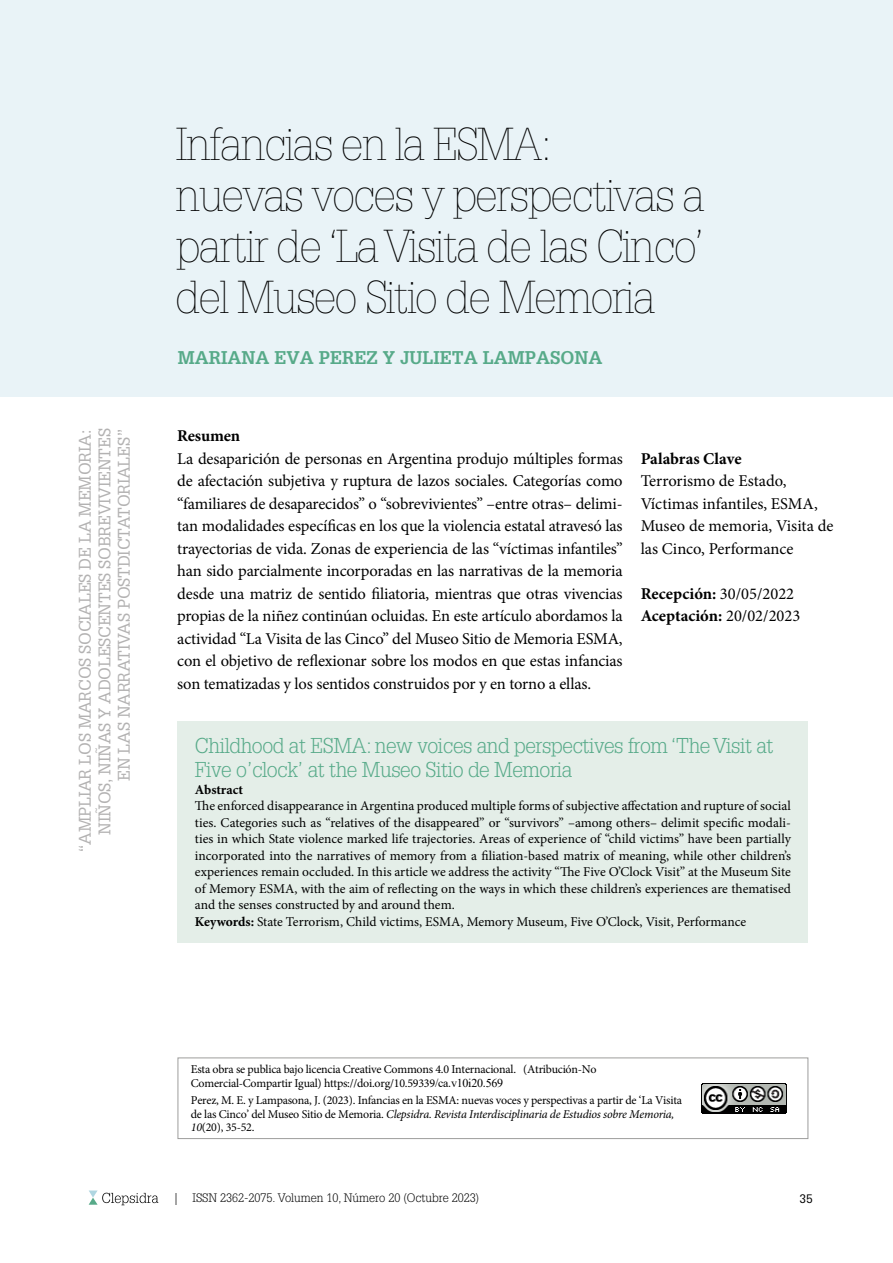
<style>
.page{position:relative;width:893px;height:1263px;background:#fff}
.page>*{position:absolute;margin:0;border:0;box-sizing:border-box;transform-origin:0 0}
.t1{font:100 45px/51px "Glypha LT Std";letter-spacing:-.04em;color:#000}
.t2{font:300 21px/24px "Glypha LT Std";letter-spacing:-.02em;color:#57aa89}
.t3{font:700 18px "Glypha LT Std";color:#57aa89}
.t4{font:16.5px/22.5px "Minion Pro";letter-spacing:-.005em;color:#000;text-align:justify}
.t5{font:16.5px/19.5px "Glypha LT Std";letter-spacing:-.02em;color:#b3b2b2;text-align:right}
.t6{font:700 16.5px/22.5px "Minion Pro";color:#000}
.t7{font:13.5px/16.5px "Minion Pro";color:#000}
.t8{font:700 13.5px "Minion Pro";color:#000}
.t9{font:12px/13.5px "Minion Pro";letter-spacing:-.02em;color:#000}
.t10{font:300 12px "Glypha LT Std";color:#000}
.t11{font:12px "Glypha LT Std";color:#000}
.s1{font-weight:400}
.s2{font-weight:700}
.s3{font-family:"Times New Roman"}
.s4{font-style:italic}
</style>
<div class="page">
<svg style="left:89px;top:1190px;width:69px;height:15px"></svg>
<div style="left:0;top:0;width:893px;height:396px;background:#e9f3f7"></div>
<div style="left:178px;top:721px;width:630px;height:222px;background:#e4eee8"></div>
<div style="left:178px;top:1058px;width:630px;height:81px;border:1px solid #9d9d9c"></div>
<img style="left:702px;top:1083px;width:85px;height:30px">
<p class="t5" style="left:75px;top:853px;width:427px;rotate:-90deg">“AMPLIAR LOS MARCOS SOCIALES DE LA MEMORIA:<br>NIÑOS, NIÑAS Y ADOLESCENTES SOBREVIVIENTES<br>EN LAS NARRATIVAS POSTDICTATORIALES”</p>
<h1 class="t1" style="left:176px;top:119px;width:531px">Infancias en la ESMA:<br>nuevas voces y perspectivas a partir de ‘La Visita de las Cinco’ del Museo Sitio de Memoria</h1>
<p class="t3" style="left:178px;top:347px;width:426px">MARIANA EVA PEREZ Y JULIETA LAMPASONA</p>
<p class="t6" style="left:177px;top:425px;width:64px">Resumen</p>
<p class="t4" style="left:177px;top:447px;width:447px">La desaparición de personas en Argentina produjo múltiples formas de afectación subjetiva y ruptura de lazos sociales. Categorías como “familiares de desaparecidos” o “sobrevivientes” –entre otras– delimi&shy;tan modalidades específicas en los que la violencia estatal atravesó las trayectorias de vida. Zonas de experiencia de las “víctimas infantiles” han sido parcialmente incorporadas en las narrativas de la memoria desde una matriz de sentido filiatoria, mientras que otras vivencias propias de la niñez continúan ocluidas. En este artículo abordamos la actividad “La Visita de las Cinco” del Museo Sitio de Memoria ESMA, con el objetivo de reflexionar sobre los modos en que estas infancias son tematizadas y los sentidos construidos por y en torno a ellas.</p>
<p class="t6" style="left:641px;top:447px;width:102px">Palabras Clave</p>
<p class="t4" style="left:641px;top:470px;width:194px;text-align:left">Terrorismo de Estado,<br>Víctimas infantiles, ESMA,<br>Museo de memoria, Visita de las Cinco, Performance</p>
<p class="t6" style="left:641px;top:582px;width:161px">Recepción: <span class="s1">30/05/2022<br></span>Aceptación: <span class="s1">20/02/2023</span></p>
<p class="t2" style="left:195px;top:734px;width:580px">Childhood at ESMA: new voices and perspectives from ‘The Visit at<br>Five o’clock’ at the Museo Sitio de Memoria</p>
<p class="t8" style="left:195px;top:780px;width:50px">Abstract</p>
<p class="t7" style="left:195px;top:798px;width:597px">The enforced disappearance in Argentina produced multiple forms of subjective affectation and rupture of social ties. Categories such as “relatives of the disappeared” or “survivors” –among others– delimit specific modali&shy;ties in which State violence marked life trajectories. Areas of experience of “child victims” have been partially incorporated into the narratives of memory from a filiation-based matrix of meaning, while other children’s experiences remain occluded. In this article we address the activity “The Five O’Clock Visit” at the Museum Site of Memory ESMA, with the aim of reflecting on the ways in which these children’s experiences are thematised and the senses constructed by and around them.<br><span class="s2">Keywords:</span> State Terrorism, Child victims, ESMA, Memory Museum, Five O’Clock, Visit, Performance</p>
<p class="t9" style="left:191px;top:1062px;width:407px;line-height:14.1px">Esta obra se publica bajo licencia Creative Commons 4.0 Internacional. (Atribución-No<br>Comercial-Compartir Igual) https://doi.org/10.59339<span class="s3">/ca.v10i20.569</span></p>
<p class="t9" style="left:191px;top:1093px;width:493px">Perez, M. E. y Lampasona, J. (2023). Infancias en la ESMA: nuevas voces y perspectivas a partir de ‘La Visita de las Cinco’ del Museo Sitio de Memoria. <span class="s4">Clepsidra. Revista Interdisciplinaria de Estudios sobre Memoria,<br>10</span>(20), 35-52.</p>
<p class="t10" style="left:175px;top:1191px;width:4px">|</p>
<p class="t10" style="left:192px;top:1191px;width:288px">ISSN 2362-2075. Volumen 10, Número 20 (Octubre 2023)</p>
<p class="t11" style="left:799px;top:1191px;width:15px">35</p>
</div>
